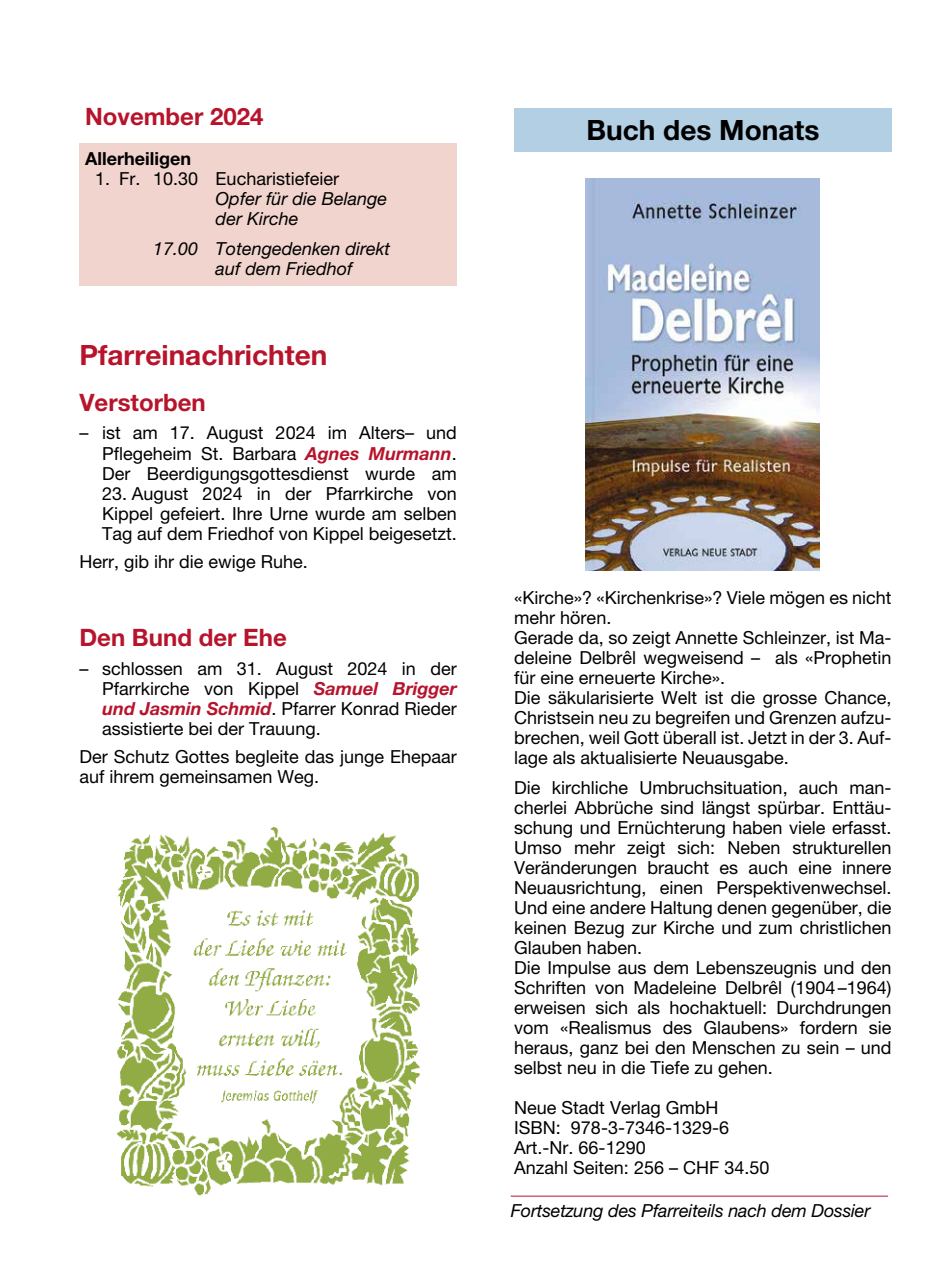
<style>
.page{position:relative;width:942px;height:1276px;background:#fff}
.page>*{position:absolute;margin:0;border:0;box-sizing:border-box;transform-origin:0 0}
.t1{font:700 28px "Helvetica Neue LT Pro";color:#b7142c}
.t2{font:700 28px "Helvetica Neue LT Pro";color:#000}
.t3{font:700 24px "Helvetica Neue LT Pro";color:#b7142c}
.t4{font:18px/20px "Helvetica Neue LT Pro";color:#000}
.t5{font:italic 18px/20px "Helvetica Neue LT Pro";color:#000}
.t6{font:700 18px "Helvetica Neue LT Pro";color:#000}
.s1{font-weight:700;font-style:italic;color:#b7142c}
</style>
<div class="page">
<hr style="left:510px;top:1195px;width:377px;height:1px;background:#b7142c">
<div style="left:79px;top:143px;width:377px;height:33px;background:#f0d4cd"></div>
<div style="left:79px;top:163px;width:377px;height:33px;background:#f0d4cd"></div>
<div style="left:79px;top:183px;width:377px;height:53px;background:#f0d4cd"></div>
<div style="left:79px;top:233px;width:377px;height:53px;background:#f0d4cd"></div>
<img style="left:117px;top:828px;width:303px;height:368px">
<div style="left:514px;top:108px;width:377px;height:44px;background:#b2cfe4"></div>
<img style="left:585px;top:178px;width:234px;height:393px">
<h2 class="t3" style="left:85px;top:101px;width:180px">November 2024</h2>
<p class="t6" style="left:85px;top:147px;width:107px">Allerheiligen</p>
<p class="t4" style="left:95px;top:168px;width:245px">1. Fr. 10.30 Eucharistiefeier</p>
<p class="t5" style="left:215px;top:188px;width:173px">Opfer für die Belange der Kirche</p>
<p class="t5" style="left:215px;top:238px;width:176px;text-indent:-62px">17.00 Totengedenken direkt auf dem Friedhof</p>
<h1 class="t1" style="left:79px;top:338px;width:249px">Pfarreinachrichten</h1>
<h2 class="t3" style="left:79px;top:387px;width:128px">Verstorben</h2>
<p class="t4" style="left:102px;top:423px;width:356px;text-align:justify;text-indent:-23px">– ist am 17. August 2024 im Alters– und Pflegeheim St. Barbara <span class="s1">Agnes Murmann</span>.<br>Der Beerdigungsgottesdienst wurde am</p>
<p class="t4" style="left:102px;top:483px;width:356px;text-align:justify">23. August 2024 in der Pfarrkirche von Kippel gefeiert. Ihre Urne wurde am selben Tag auf dem Friedhof von Kippel beigesetzt.</p>
<p class="t4" style="left:79px;top:551px;width:230px">Herr, gib ihr die ewige Ruhe.</p>
<h2 class="t3" style="left:79px;top:622px;width:209px">Den Bund der Ehe</h2>
<p class="t4" style="left:102px;top:658px;width:356px;text-align:justify;text-indent:-23px">– schlossen am 31. August 2024 in der Pfarrkirche von Kippel <span class="s1">Samuel Brigger und Jasmin Schmid</span>. Pfarrer Konrad Rieder assistierte bei der Trauung.</p>
<p class="t4" style="left:79px;top:746px;width:378px">Der Schutz Gottes begleite das junge Ehepaar auf ihrem gemeinsamen Weg.</p>
<h1 class="t2" style="left:586px;top:113px;width:234px">Buch des Monats</h1>
<p class="t4" style="left:514px;top:587px;width:379px">«Kirche»? «Kirchenkrise»? Viele mögen es nicht mehr hören.<br>Gerade da, so zeigt Annette Schleinzer, ist Ma&shy;deleine Delbrêl wegweisend – als «Prophetin für eine erneuerte Kirche».<br>Die säkularisierte Welt ist die grosse Chance, Christsein neu zu begreifen und Grenzen aufzu&shy;brechen, weil Gott überall ist. Jetzt in der 3. Auf&shy;lage als aktualisierte Neuausgabe.</p>
<p class="t4" style="left:514px;top:777px;width:379px">Die kirchliche Umbruchsituation, auch man&shy;cherlei Abbrüche sind längst spürbar. Enttäu&shy;schung und Ernüchterung haben viele erfasst.<br>Umso mehr zeigt sich: Neben strukturellen Veränderungen braucht es auch eine innere Neuausrichtung, einen Perspektivenwechsel.<br>Und eine andere Haltung denen gegenüber, die keinen Bezug zur Kirche und zum christlichen Glauben haben.<br>Die Impulse aus dem Lebenszeugnis und den Schriften von Madeleine Delbrêl (1904–1964) erweisen sich als hochaktuell: Durchdrungen vom «Realismus des Glaubens» fordern sie heraus, ganz bei den Menschen zu sein – und selbst neu in die Tiefe zu gehen.</p>
<p class="t4" style="left:514px;top:1097px;width:257px">Neue Stadt Verlag GmbH<br>ISBN: 978-3-7346-1329-6<br>Art.-Nr. 66-1290<br>Anzahl Seiten: 256 – CHF 34.50</p>
<p class="t5" style="left:510px;top:1199px;width:361px">Fortsetzung des Pfarreiteils nach dem Dossier</p>
</div>
